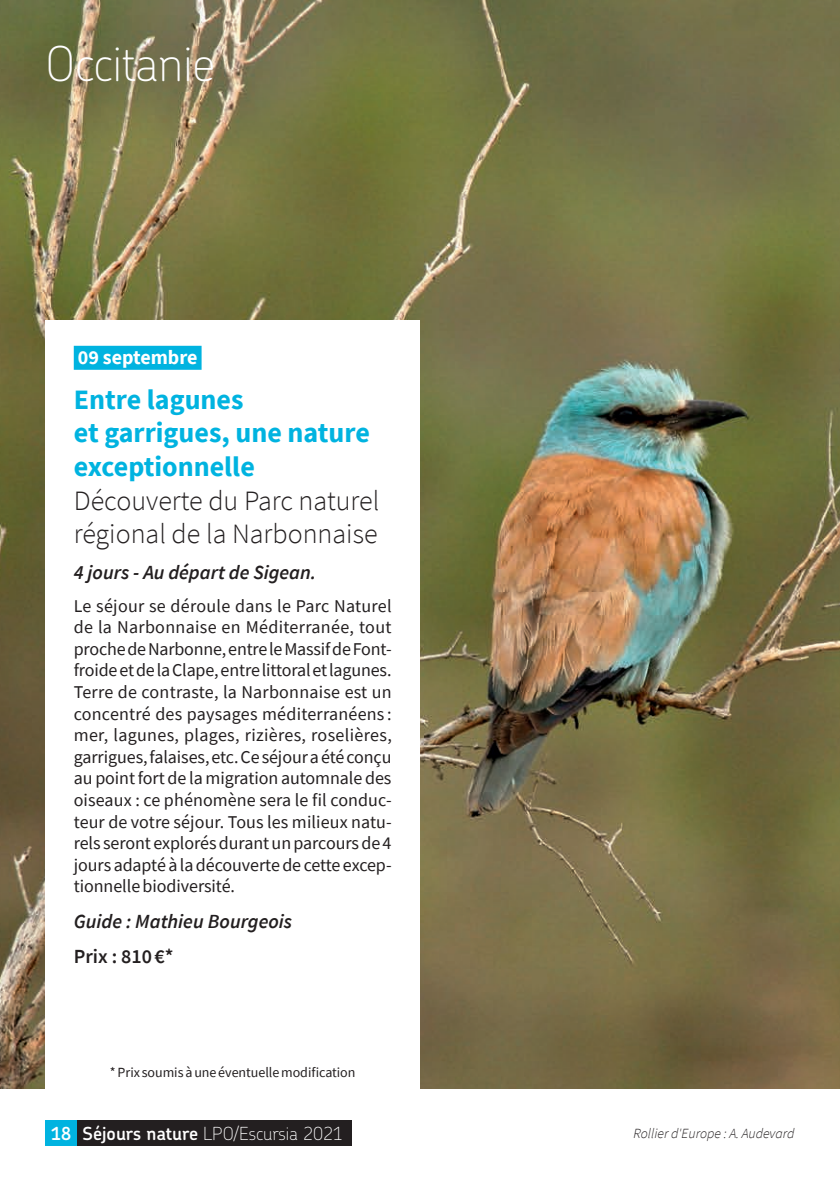
<style>
.page{position:relative;width:840px;height:1191px;background:#fff}
.page>*{position:absolute;margin:0;border:0;box-sizing:border-box;transform-origin:0 0}
.t1{font:100 48px "Chevin Pro";color:#fff}
.t2{font:700 28px/33.6px "Source Sans Pro";color:#00b3e0}
.t3{font:300 28px/33.6px "Source Sans Pro";color:#231f20}
.t4{font:italic 600 20px "Source Sans Pro";color:#231f20}
.t5{font:700 20px "Source Sans Pro";color:#fff}
.t6{font:600 20px "Source Sans Pro";color:#231f20}
.t7{font:18px/21.6px "Source Sans Pro";letter-spacing:-.005em;color:#231f20;text-align:justify}
.t8{font:100 18px "Chevin Pro";color:#fff}
.t9{font:14px "Source Sans Pro";letter-spacing:-.005em;color:#231f20}
.t10{font:italic 300 14px "Source Sans Pro";color:#231f20}
.s1{font-weight:600}
</style>
<div class="page">
<img style="left:0;top:0;width:839px;height:1089px">
<div style="left:45px;top:320px;width:375px;height:774px;background:#fff"></div>
<div style="left:74px;top:346px;width:127px;height:24px;background:#00b3e0"></div>
<div style="left:77px;top:1120px;width:274px;height:25px;background:#231f20"></div>
<div style="left:45px;top:1120px;width:32px;height:25px;background:#00b3e0"></div>
<h1 class="t1" style="left:45px;top:31px;width:171px">Occitanie</h1>
<p class="t5" style="left:78px;top:343px;width:121px">09 septembre</p>
<h2 class="t2" style="left:74px;top:382px;width:297px">Entre lagunes<br>et garrigues, une nature exceptionnelle</h2>
<h2 class="t3" style="left:74px;top:483px;width:307px">Découverte du Parc naturel régional de la Narbonnaise</h2>
<p class="t4" style="left:74px;top:559px;width:244px">4 jours - Au départ de Sigean.</p>
<p class="t7" style="left:74px;top:594px;width:319px">Le séjour se déroule dans le Parc Naturel de la Narbonnaise en Méditerranée, tout proche de Narbonne, entre le Massif de Font&shy;froide et de la Clape, entre littoral et lagunes.<br>Terre de contraste, la Narbonnaise est un concentré des paysages méditerranéens : mer, lagunes, plages, rizières, roselières, garrigues, falaises, etc. Ce séjour a été conçu au point fort de la migration automnale des oiseaux : ce phénomène sera le fil conduc&shy;teur de votre séjour. Tous les milieux natu&shy;rels seront explorés durant un parcours de 4 jours adapté à la découverte de cette excep&shy;tionnelle biodiversité.</p>
<p class="t4" style="left:74px;top:908px;width:220px">Guide : Mathieu Bourgeois</p>
<p class="t6" style="left:74px;top:943px;width:101px">Prix : 810€*</p>
<p class="t9" style="left:110px;top:1063px;width:247px">* Prix soumis à une éventuelle modification</p>
<p class="t8" style="left:51px;top:1121px;width:294px"><span class="s1">18 Séjours nature</span> LPO/Escursia 2021</p>
<p class="t10" style="left:633px;top:1125px;width:162px">Rollier d'Europe : A. Audevard</p>
</div>
